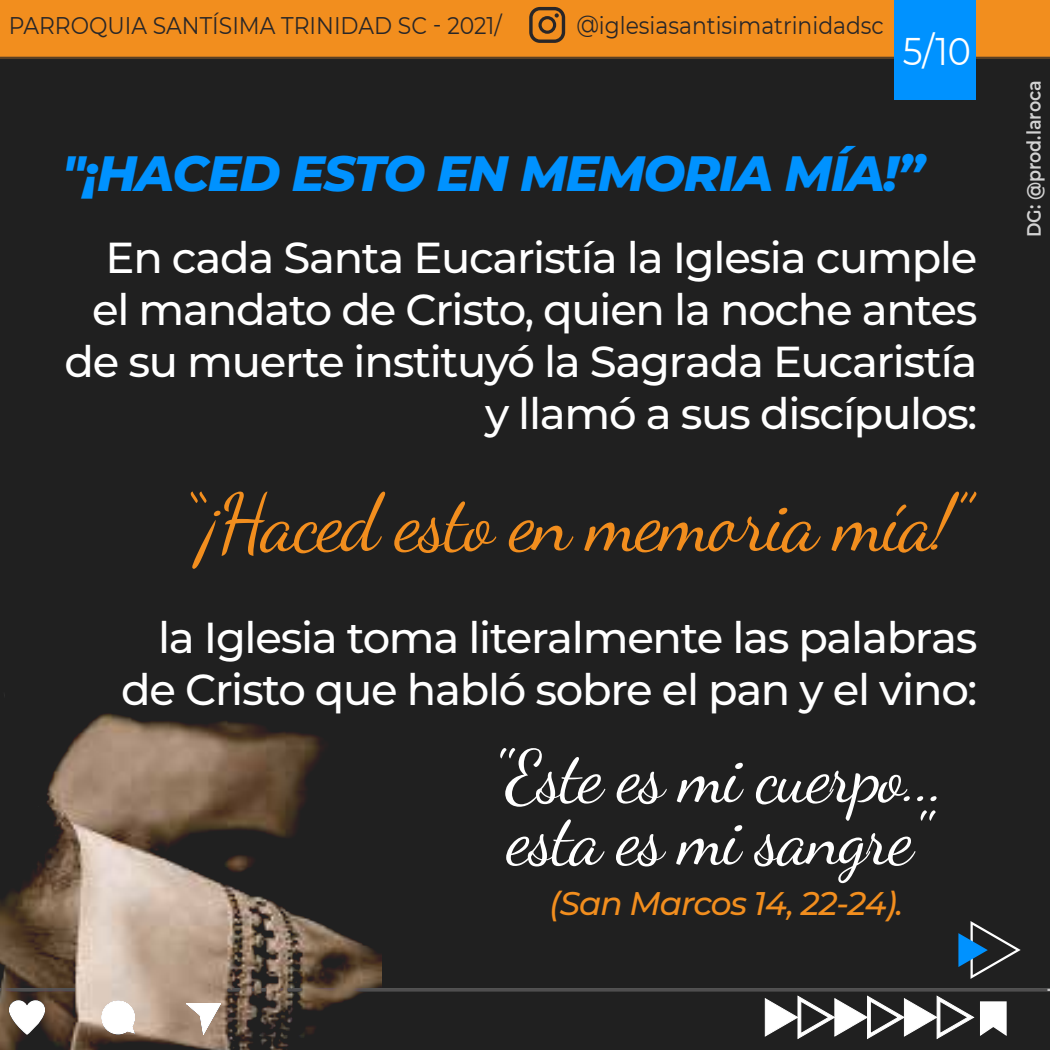
<style>
.page{position:relative;width:1050px;height:1050px;background:#202020}
.page>*{position:absolute;margin:0;border:0;box-sizing:border-box;transform-origin:0 0}
.t1{font:79.62px "Dancing Script";letter-spacing:-.03em;color:#f28e1e}
.t2{font:72.8px/62.4px "Dancing Script";letter-spacing:-.03em;color:#fff}
.t3{font:italic 800 49.61px "Montserrat";letter-spacing:-.03em;color:#0092ff}
.t4{font:500 43.4px/52.1px "Montserrat";letter-spacing:-.03em;color:#fff;text-align:right}
.t5{font:38.5px "Montserrat";color:#fff;scale:.91 1}
.t6{font:italic 500 32.81px "Montserrat";letter-spacing:-.03em;color:#f28e1e}
.t7{font:24.06px "Montserrat";color:#282628;scale:.91 1}
.t8{font:600 19.25px "Montserrat";color:#fff;scale:.91 1}
</style>
<div class="page">
<div style="left:0;top:0;width:1050px;height:58px;background:#f28e1e"></div>
<hr style="left:0;top:57px;width:1050px;height:2px;background:#282628">
<svg style="left:958px;top:921px;width:63px;height:58px"></svg>
<svg style="left:529px;top:7px;width:36px;height:36px"></svg>
<div style="left:894px;top:0;width:82px;height:100px;background:#0092ff"></div>
<svg style="left:764px;top:995px;width:243px;height:44px"></svg>
<hr style="left:0;top:989px;width:1047px;height:2px;background:#282628">
<img style="left:0;top:695px;width:382px;height:355px">
<p class="t7" style="left:9px;top:8px;width:543px">PARROQUIA SANTÍSIMA TRINIDAD SC - 2021/</p>
<p class="t7" style="left:576px;top:8px;width:340px">@iglesiasantisimatrinidadsc</p>
<p class="t5" style="left:903px;top:24px;width:77px">5/10</p>
<p class="t3" style="left:62px;top:137px;width:864px">"¡HACED ESTO EN MEMORIA MÍA!”</p>
<p class="t4" style="left:65px;top:229px;width:914px">En cada Santa Eucaristía la Iglesia cumple el mandato de Cristo, quien la noche antes de su muerte instituyó la Sagrada Eucaristía y llamó a sus discípulos:</p>
<h1 class="t1" style="left:181px;top:462px;width:790px">“¡Haced esto en memoria mía!”</h1>
<p class="t4" style="left:121px;top:610px;width:858px">la Iglesia toma literalmente las palabras de Cristo que habló sobre el pan y el vino:</p>
<h2 class="t2" style="left:491px;top:740px;width:456px">"Este es mi cuerpo... esta es mi sangre"</h2>
<p class="t6" style="left:550px;top:880px;width:355px">(San Marcos 14, 22-24).</p>
<p class="t8" style="left:1021px;top:237px;width:174px;rotate:-90deg">DG: @prod.laroca</p>
</div>
